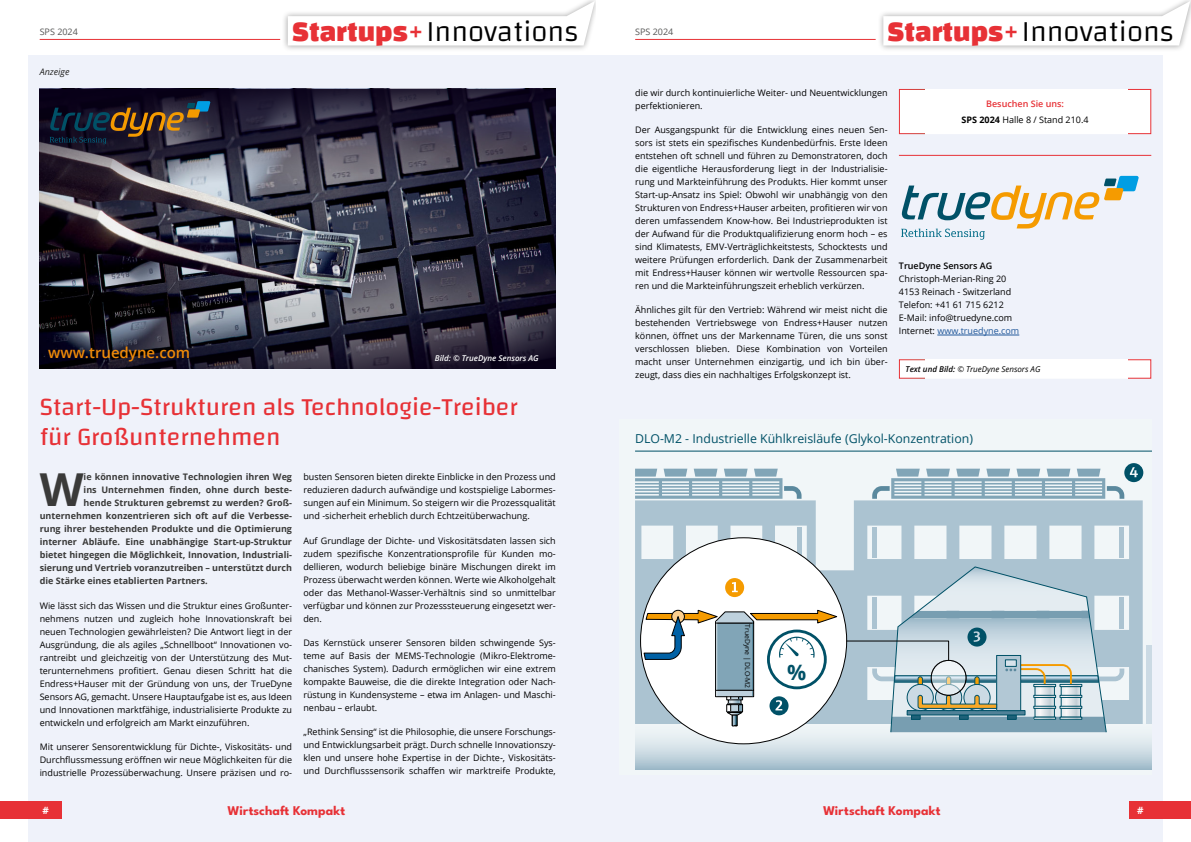
<style>
.page{position:relative;width:1191px;height:842px;background:#fff}
.page>*{position:absolute;margin:0;border:0;box-sizing:border-box;transform-origin:0 0}
.t1{font:700 45.4px "Open Sans";color:#3a3a39}
.t2{font:300 29.3px "Changa";color:#000}
.t3{font:25px/30px "Changa";color:#e73136}
.t4{font:700 21.2px "Open Sans";color:#005167}
.t5{font:600 15px "Open Sans";color:#ef8a08}
.t6{font:700 13.3px "League Spartan";letter-spacing:.005em;color:#e73136}
.t7{font:12.3px "Open Sans";color:#005167}
.t8{font:700 10px "Open Sans";color:#fff}
.t9{font:9px/13px "Open Sans";color:#000;text-align:justify}
.t10{font:700 9px "Open Sans";color:#3a3a39}
.t11{font:600 9px "Open Sans";color:#000}
.t12{font:9px "Open Sans";color:#565655}
.t13{font:italic 9px "Open Sans";color:#232322}
.t14{font:italic 8px "Open Sans";color:#000}
.t15{font:italic 600 8px "Open Sans";color:#fff}
.t16{font:6.8px "Open Sans";color:#000}
.s1{font-weight:800;color:#e73136}
.s2{font-weight:400;color:#e73136}
.s3{font-weight:600;color:#e73136}
.s4{font-weight:700}
.s5{color:#22599b}
.s6{font-weight:600}
</style>
<div class="page">
<div style="left:28px;top:55px;width:1134px;height:787px;background:#eff2fa"></div>
<div style="left:619px;top:419px;width:532px;height:356px;background:#f1f6f8"></div>
<div style="left:635px;top:722px;width:516px;height:47px;background:linear-gradient(to bottom,#f9fbfb,#adc5d2)"></div>
<div style="left:1145px;top:646px;width:6px;height:78px;background:#cbdae4"></div>
<svg style="left:635px;top:469px;width:166px;height:30px"></svg>
<svg style="left:635px;top:500px;width:507px;height:224px;fill:#abc3d1"></svg>
<div style="left:640px;top:538px;width:206px;height:206px;background:#fff;border-radius:50%"></div>
<hr style="left:635px;top:451px;width:516px;height:1px;background:#005167">
<svg style="left:725px;top:578px;width:19px;height:19px"></svg>
<svg style="left:643px;top:610px;width:194px;height:116px"></svg>
<svg style="left:846px;top:567px;width:278px;height:165px"></svg>
<svg style="left:872px;top:463px;width:271px;height:36px"></svg>
<hr style="left:937px;top:335px;width:82px;height:1px;background:#22599b">
<div style="left:899px;top:89px;width:251px;height:45px;background:#fff"></div>
<div style="left:899px;top:89px;width:252px;height:45px;border:1px solid #fff"></div>
<hr style="left:899px;top:155px;width:252px;height:1px;background:#e73136">
<svg style="left:901px;top:176px;width:237px;height:64px"></svg>
<div style="left:899px;top:360px;width:251px;height:18px;background:#fff"></div>
<div style="left:899px;top:359px;width:252px;height:20px;border:1px solid #fff"></div>
<img style="left:40px;top:198px;width:516px;height:171px">
<svg style="left:40px;top:89px;width:516px;height:109px;background:#373344"></svg>
<svg style="left:50px;top:101px;width:160px;height:43px;background:#353032"></svg>
<div style="left:0;top:802px;width:62px;height:17px;background:#e73136"></div>
<div style="left:1128px;top:802px;width:63px;height:17px;background:#e73136"></div>
<div style="left:282px;top:0;width:313px;height:52px;background:#000;opacity:.35"></div>
<svg style="left:288px;top:1px;width:307px;height:45px"></svg>
<div style="left:877px;top:0;width:314px;height:52px;background:#000;opacity:.35"></div>
<svg style="left:883px;top:1px;width:307px;height:45px"></svg>
<hr style="left:40px;top:39px;width:240px;height:1px;background:#e73136">
<hr style="left:635px;top:39px;width:240px;height:1px;background:#e73136">
<h2 class="t2" style="left:292px;top:13px;width:288px"><span class="s1">Startups</span><span class="s2">+</span> Innovations</h2>
<h2 class="t2" style="left:887px;top:13px;width:288px"><span class="s1">Startups</span><span class="s2">+</span> Innovations</h2>
<p class="t12" style="left:40px;top:28px;width:40px">SPS 2024</p>
<p class="t12" style="left:635px;top:28px;width:40px">SPS 2024</p>
<p class="t13" style="left:40px;top:68px;width:31px">Anzeige</p>
<h3 class="t5" style="left:48px;top:347px;width:144px">www.truedyne.com</h3>
<p class="t15" style="left:435px;top:355px;width:105px">Bild: © TrueDyne Sensors AG</p>
<h3 class="t3" style="left:40px;top:394px;width:479px">Start-Up-Strukturen als Technologie-Treiber für Großunternehmen</h3>
<h1 class="t1" style="left:40px;top:472px;width:45px">W</h1>
<p class="t10" style="left:84px;top:473px;width:210px">ie können innovative Technologien ihren Weg</p>
<p class="t10" style="left:84px;top:484px;width:210px">ins Unternehmen finden, ohne durch beste-</p>
<p class="t10" style="left:84px;top:497px;width:210px">hende Strukturen gebremst zu werden? Groß-</p>
<p class="t10" style="left:40px;top:510px;width:254px">unternehmen konzentrieren sich oft auf die Verbesse-</p>
<p class="t10" style="left:40px;top:523px;width:254px">rung ihrer bestehenden Produkte und die Optimierung</p>
<p class="t10" style="left:40px;top:536px;width:254px">interner Abläufe. Eine unabhängige Start-up-Struktur</p>
<p class="t10" style="left:40px;top:549px;width:254px">bietet hingegen die Möglichkeit, Innovation, Industriali-</p>
<p class="t10" style="left:40px;top:562px;width:254px">sierung und Vertrieb voranzutreiben – unterstützt durch</p>
<p class="t10" style="left:40px;top:575px;width:170px">die Stärke eines etablierten Partners.</p>
<p class="t9" style="left:40px;top:599px;width:254px">Wie lässt sich das Wissen und die Struktur eines Großunter&shy;nehmens nutzen und zugleich hohe Innovationskraft bei neuen Technologien gewährleisten? Die Antwort liegt in der Ausgründung, die als agiles „Schnellboot“ Innovationen vo&shy;rantreibt und gleichzeitig von der Unterstützung des Mut&shy;terunternehmens profitiert. Genau diesen Schritt hat die Endress+Hauser mit der Gründung von uns, der TrueDyne Sensors AG, gemacht. Unsere Hauptaufgabe ist es, aus Ideen und Innovationen marktfähige, industrialisierte Produkte zu entwickeln und erfolgreich am Markt einzuführen.</p>
<p class="t9" style="left:40px;top:740px;width:254px">Mit unserer Sensorentwicklung für Dichte-, Viskositäts- und Durchflussmessung eröffnen wir neue Möglichkeiten für die industrielle Prozessüberwachung. Unsere präzisen und ro-</p>
<p class="t9" style="left:303px;top:470px;width:254px">busten Sensoren bieten direkte Einblicke in den Prozess und reduzieren dadurch aufwändige und kostspielige Labormes&shy;sungen auf ein Minimum. So steigern wir die Prozessqualität und -sicherheit erheblich durch Echtzeitüberwachung.</p>
<p class="t9" style="left:303px;top:534px;width:254px">Auf Grundlage der Dichte- und Viskositätsdaten lassen sich zudem spezifische Konzentrationsprofile für Kunden mo&shy;dellieren, wodurch beliebige binäre Mischungen direkt im Prozess überwacht werden können. Werte wie Alkoholgehalt oder das Methanol-Wasser-Verhältnis sind so unmittelbar verfügbar und können zur Prozesssteuerung eingesetzt wer&shy;den.</p>
<p class="t9" style="left:303px;top:636px;width:254px">Das Kernstück unserer Sensoren bilden schwingende Sys&shy;teme auf Basis der MEMS-Technologie (Mikro-Elektrome&shy;chanisches System). Dadurch ermöglichen wir eine extrem kompakte Bauweise, die die direkte Integration oder Nach&shy;rüstung in Kundensysteme – etwa im Anlagen- und Maschi&shy;nenbau – erlaubt.</p>
<p class="t9" style="left:303px;top:725px;width:254px">„Rethink Sensing“ ist die Philosophie, die unsere Forschungs&shy;und Entwicklungsarbeit prägt. Durch schnelle Innovationszy&shy;klen und unsere hohe Expertise in der Dichte-, Viskositäts&shy;und Durchflusssensorik schaffen wir marktreife Produkte,</p>
<p class="t9" style="left:635px;top:87px;width:254px">die wir durch kontinuierliche Weiter- und Neuentwicklungen perfektionieren.</p>
<p class="t9" style="left:635px;top:124px;width:254px">Der Ausgangspunkt für die Entwicklung eines neuen Sen&shy;sors ist stets ein spezifisches Kundenbedürfnis. Erste Ideen entstehen oft schnell und führen zu Demonstratoren, doch die eigentliche Herausforderung liegt in der Industrialisie&shy;rung und Markteinführung des Produkts. Hier kommt unser Start-up-Ansatz ins Spiel: Obwohl wir unabhängig von den Strukturen von Endress+Hauser arbeiten, profitieren wir von deren umfassendem Know-how. Bei Industrieprodukten ist der Aufwand für die Produktqualifizierung enorm hoch – es sind Klimatests, EMV-Verträglichkeitstests, Schocktests und weitere Prüfungen erforderlich. Dank der Zusammenarbeit mit Endress+Hauser können wir wertvolle Ressourcen spa&shy;ren und die Markteinführungszeit erheblich verkürzen.</p>
<p class="t9" style="left:635px;top:303px;width:254px">Ähnliches gilt für den Vertrieb: Während wir meist nicht die bestehenden Vertriebswege von Endress+Hauser nutzen können, öffnet uns der Markenname Türen, die uns sonst verschlossen blieben. Diese Kombination von Vorteilen macht unser Unternehmen einzigartig, und ich bin über&shy;zeugt, dass dies ein nachhaltiges Erfolgskonzept ist.</p>
<p class="t9" style="left:961px;top:96px;width:128px;line-height:16.5px;text-align:center"><span class="s3">Besuchen Sie uns:<br></span><span class="s4">SPS 2024</span> Halle 8 / Stand 210.4</p>
<p class="t11" style="left:899px;top:262px;width:95px">TrueDyne Sensors AG</p>
<p class="t9" style="left:899px;top:272px;width:122px;text-align:left">Christoph-Merian-Ring 20<br>4153 Reinach - Switzerland<br>Telefon: +41 61 715 6212<br>E-Mail: info@truedyne.com<br>Internet: <span class="s5">www.truedyne.com</span></p>
<p class="t14" style="left:905px;top:366px;width:136px"><span class="s6">Text und Bild:</span> © TrueDyne Sensors AG</p>
<h3 class="t7" style="left:635px;top:434px;width:339px">DLO-M2 - Industrielle Kühlkreisläufe (Glykol-Konzentration)</h3>
<p class="t16" style="left:750px;top:624px;width:66px;rotate:90deg">TrueDyne | DLO-M2</p>
<h3 class="t4" style="left:787px;top:660px;width:21px">%</h3>
<h3 class="t6" style="left:227px;top:805px;width:119px">Wirtschaft Kompakt</h3>
<h3 class="t6" style="left:823px;top:805px;width:119px">Wirtschaft Kompakt</h3>
<p class="t8" style="left:43px;top:803px;width:8px">#</p>
<p class="t8" style="left:1137px;top:803px;width:8px">#</p>
</div>
